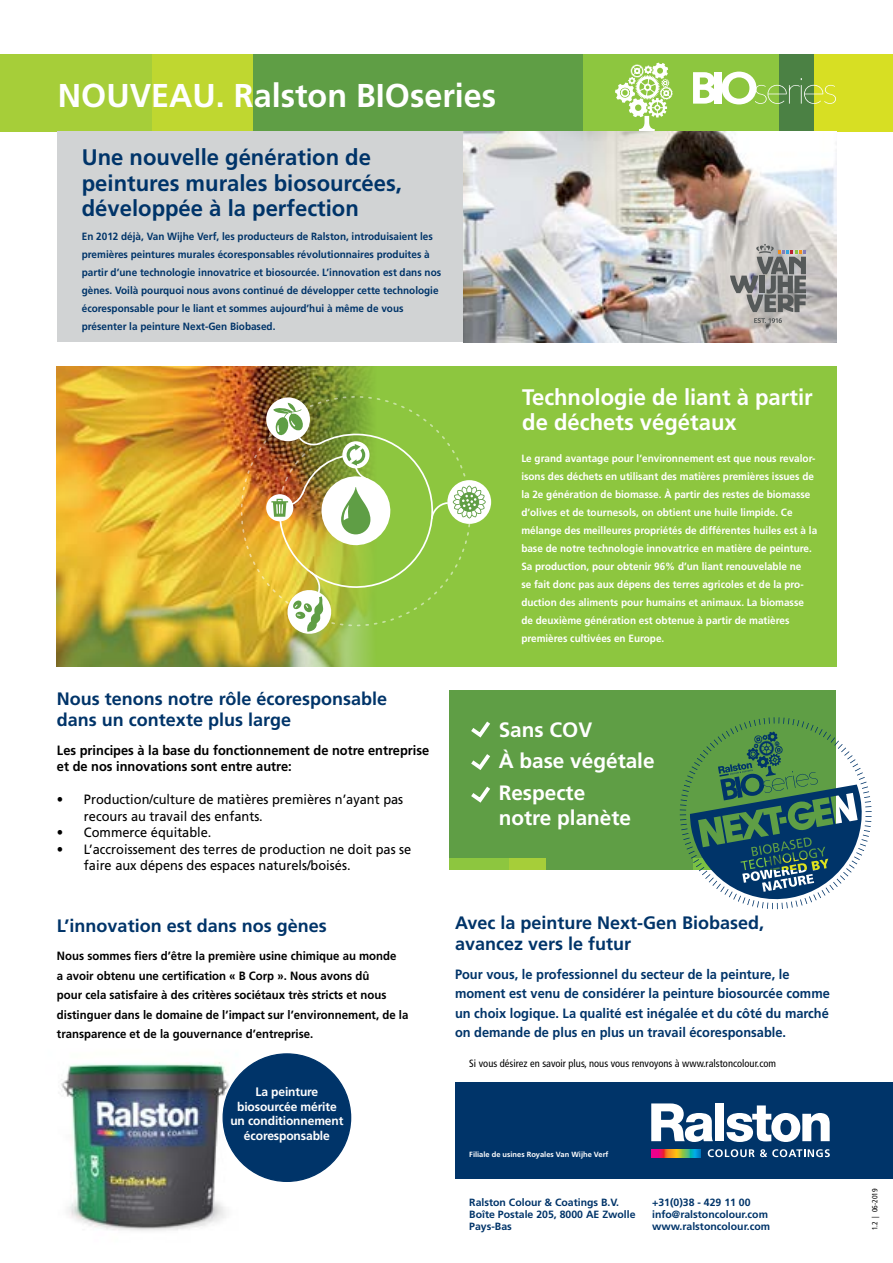
<style>
.page{position:relative;width:893px;height:1263px;background:#fff}
.page>*{position:absolute;margin:0;border:0;box-sizing:border-box;transform-origin:0 0}
.t1{font:700 33px "Frutiger LT Std";color:#fff}
.t2{font:700 25.5px "Frutiger LT Std";color:#fff}
.t3{font:700 22.5px/25.5px "Frutiger LT Std";color:#003469}
.t4{font:700 22.5px/25.5px "Frutiger LT Std";color:#fff}
.t5{font:700 20.85px/31.5px "Frutiger LT Std";color:#fff}
.t6{font:700 18px/21px "Frutiger LT Std";color:#003469}
.t7{font:700 13.5px/19.5px "Frutiger LT Std";color:#003469;scale:.95 1}
.t8{font:13.5px/16.5px "Frutiger LT Std";color:#000;scale:.95 1}
.t9{font:700 13.5px/16.5px "Frutiger LT Std";color:#000;scale:.95 1}
.t10{font:700 12.3px/14.7px "Frutiger LT Std";letter-spacing:-.01em;color:#fff;text-align:center}
.t11{font:700 12px/19.5px "Frutiger LT Std";color:#000;scale:.95 1}
.t12{font:700 10.5px/18px "Frutiger LT Std";color:#fff;scale:.95 1}
.t13{font:700 10.5px/18px "Frutiger LT Std";color:#003469;scale:.95 1}
.t14{font:700 10.5px/12px "Frutiger LT Std";color:#003469}
.t15{font:condensed 10.5px "Frutiger LT Std";color:#000}
.t16{font:700 7.5px "Frutiger LT Std";color:#fff}
.t17{font:condensed 7.5px "Frutiger LT Std";color:#000}
</style>
<div class="page">
<div style="left:0;top:54px;width:179px;height:77px;background:#a6ce39"></div>
<div style="left:230px;top:54px;width:366px;height:77px;background:#5f9e45"></div>
<div style="left:805px;top:54px;width:88px;height:77px;background:#d7df23"></div>
<div style="left:583px;top:54px;width:203px;height:77px;background:#8dc63f"></div>
<div style="left:779px;top:54px;width:35px;height:77px;background:#4b8144"></div>
<div style="left:153px;top:54px;width:100px;height:77px;background:#bfd730"></div>
<img style="left:61px;top:1053px;width:291px;height:178px">
<div style="left:57px;top:131px;width:406px;height:211px;background:#d1d3d4"></div>
<img style="left:57px;top:366px;width:166px;height:301px">
<div style="left:223px;top:366px;width:613px;height:301px;background:#8dc63f"></div>
<svg style="left:693px;top:72px;width:143px;height:32px"></svg>
<svg style="left:615px;top:63px;width:58px;height:68px"></svg>
<div style="left:223px;top:1054px;width:128px;height:127px;background:#003469;border-radius:50%"></div>
<img style="left:463px;top:131px;width:373px;height:211px">
<svg style="left:754px;top:318px;width:28px;height:5px"></svg>
<svg style="left:730px;top:244px;width:76px;height:68px;background:#969694"></svg>
<div style="left:449px;top:690px;width:387px;height:171px;background:#5f9e45"></div>
<div style="left:449px;top:858px;width:71px;height:12px;background:#8dc63f"></div>
<div style="left:542px;top:858px;width:227px;height:12px;background:#5f9e45"></div>
<div style="left:509px;top:858px;width:37px;height:12px;background:#a6ce39"></div>
<svg style="left:471px;top:786px;width:19px;height:17px"></svg>
<svg style="left:471px;top:754px;width:19px;height:16px"></svg>
<svg style="left:471px;top:721px;width:19px;height:17px"></svg>
<svg style="left:680px;top:717px;width:192px;height:192px"></svg>
<div style="left:455px;top:1082px;width:438px;height:97px;background:#003469"></div>
<svg style="left:708px;top:1149px;width:122px;height:8px"></svg>
<svg style="left:651px;top:1149px;width:49px;height:8px"></svg>
<svg style="left:651px;top:1103px;width:62px;height:39px"></svg>
<div style="left:715px;top:1103px;width:9px;height:38px;background:#fff"></div>
<svg style="left:726px;top:1105px;width:104px;height:37px"></svg>
<img style="left:241px;top:396px;width:154px;height:230px">
<svg style="left:266px;top:397px;width:44px;height:44px"></svg>
<div style="left:447px;top:480px;width:44px;height:44px;background:#fff;border-radius:50%"></div>
<svg style="left:266px;top:494px;width:27px;height:27px"></svg>
<img style="left:271px;top:403px;width:215px;height:234px">
<h2 class="t2" style="left:66px;top:66px;width:121px">Aqua Mat</h2>
<h1 class="t1" style="left:58px;top:76px;width:440px">NOUVEAU. Ralston BIOseries</h1>
<h3 class="t3" style="left:82px;top:145px;width:322px">Une nouvelle génération de peintures murales biosourcées, développée à la perfection</h3>
<p class="t13" style="left:82px;top:227px;width:380px">En 2012 déjà, Van Wijhe Verf, les producteurs de Ralston, introduisaient les premières peintures murales écoresponsables révolutionnaires produites à partir d’une technologie innovatrice et biosourcée. L’innovation est dans nos gènes. Voilà pourquoi nous avons continué de développer cette technologie écoresponsable pour le liant et sommes aujourd’hui à même de vous présenter la peinture Next-Gen Biobased.</p>
<h3 class="t6" style="left:57px;top:688px;width:332px">Nous tenons notre rôle écoresponsable dans un contexte plus large</h3>
<p class="t9" style="left:57px;top:742px;width:393px">Les principes à la base du fonctionnement de notre entreprise et de nos innovations sont entre autre:</p>
<p class="t8" style="left:84px;top:791px;width:338px;text-indent:-27px">• Production/culture de matières premières n’ayant pas recours au travail des enfants.</p>
<p class="t8" style="left:57px;top:824px;width:164px">• Commerce équitable.</p>
<p class="t8" style="left:84px;top:841px;width:346px;text-indent:-27px">• L’accroissement des terres de production ne doit pas se faire aux dépens des espaces naturels/boisés.</p>
<h3 class="t6" style="left:57px;top:915px;width:271px">L’innovation est dans nos gènes</h3>
<p class="t11" style="left:57px;top:946px;width:371px">Nous sommes fiers d’être la première usine chimique au monde<br>a avoir obtenu une certification « B Corp ». Nous avons dû<br>pour cela satisfaire à des critères sociétaux très stricts et nous distinguer dans le domaine de l’impact sur l’environnement, de la transparence et de la gouvernance d’entreprise.</p>
<p class="t10" style="left:230px;top:1084px;width:115px">La peinture biosourcée mérite un conditionnement écoresponsable</p>
<h3 class="t4" style="left:522px;top:384px;width:292px">Technologie de liant à partir de déchets végétaux</h3>
<p class="t12" style="left:521px;top:449px;width:313px">Le grand avantage pour l’environnement est que nous revalor&shy;isons des déchets en utilisant des matières premières issues de la 2e génération de biomasse. À partir des restes de biomasse d’olives et de tournesols, on obtient une huile limpide. Ce mélange des meilleures propriétés de différentes huiles est à la base de notre technologie innovatrice en matière de peinture.<br>Sa production, pour obtenir 96% d’un liant renouvelable ne<br>se fait donc pas aux dépens des terres agricoles et de la pro&shy;duction des aliments pour humains et animaux. La biomasse de deuxième génération est obtenue à partir de matières premières cultivées en Europe.</p>
<h3 class="t5" style="left:499px;top:714px;width:157px">Sans COV<br>À base végétale<br>Respecte</h3>
<h3 class="t5" style="left:499px;top:802px;width:134px">notre planète</h3>
<h3 class="t6" style="left:455px;top:912px;width:311px">Avec la peinture Next-Gen Biobased, avancez vers le futur</h3>
<p class="t7" style="left:455px;top:964px;width:396px">Pour vous, le professionnel du secteur de la peinture, le moment est venu de considérer la peinture biosourcée comme un choix logique. La qualité est inégalée et du côté du marché on demande de plus en plus un travail écoresponsable.</p>
<p class="t15" style="left:469px;top:1057px;width:308px">Si vous désirez en savoir plus, nous vous renvoyons à www.ralstoncolour.com</p>
<p class="t16" style="left:469px;top:1150px;width:141px">Filiale de usines Royales Van Wijhe Verf</p>
<p class="t14" style="left:469px;top:1196px;width:168px">Ralston Colour &amp; Coatings B.V.<br>Boîte Postale 205, 8000 AE Zwolle<br>Pays-Bas</p>
<p class="t14" style="left:652px;top:1196px;width:120px">+31(0)38 - 429 11 00 info@ralstoncolour.com www.ralstoncolour.com</p>
<p class="t17" style="left:870px;top:1230px;width:43px;rotate:-90deg">1.2 | 06-2019</p>
</div>
